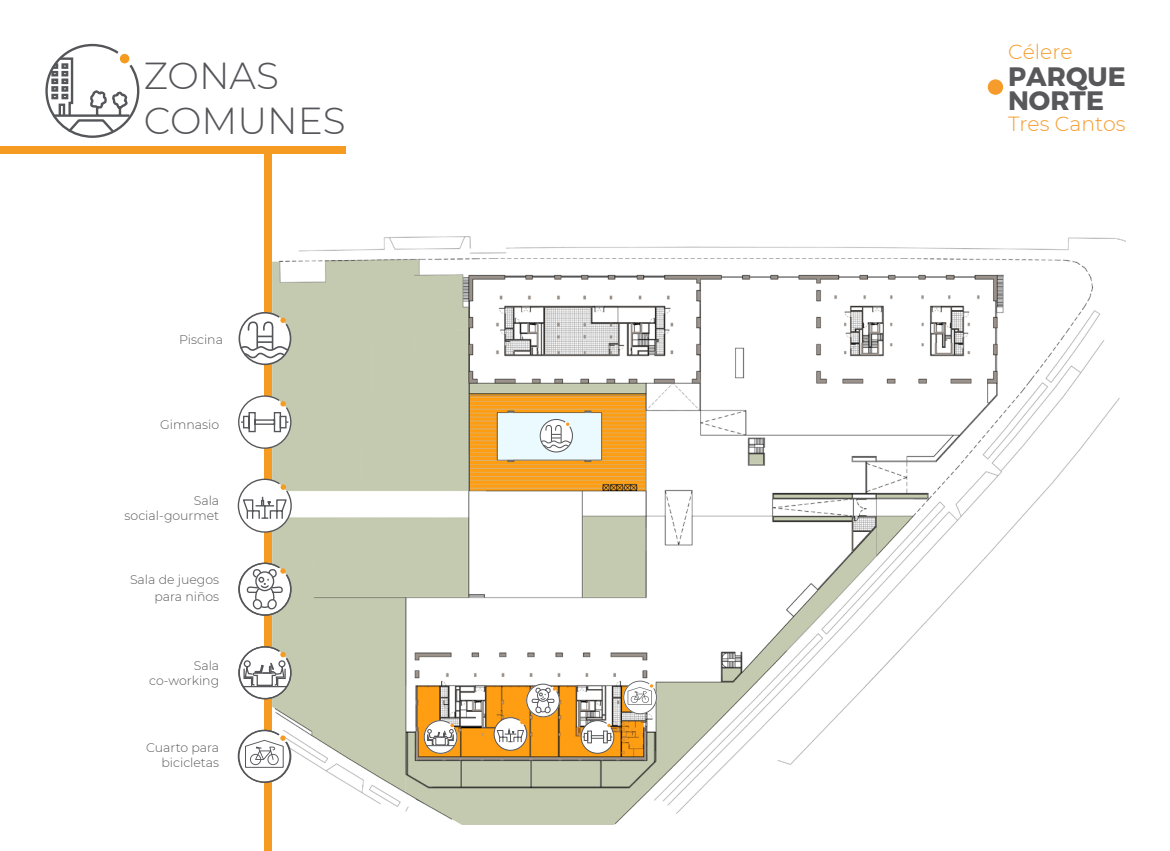
<style>
.page{position:relative;width:1170px;height:851px;background:#fff}
.page>*{position:absolute;margin:0;border:0;box-sizing:border-box;transform-origin:0 0}
.t1{font:300 37.5px/45px "Montserrat";color:#55565a}
.t2{font:700 26.62px/23.8px "Montserrat";color:#58585b}
.t3{font:300 20.38px "Montserrat";color:#f59c2d}
.t4{font:300 12.5px/15px "Montserrat";color:#5a585b;text-align:right}
</style>
<div class="page">
<svg style="left:44px;top:43px;width:94px;height:111px"></svg>
<svg style="left:120px;top:54px;width:9px;height:9px"></svg>
<svg style="left:50px;top:56px;width:82px;height:78px"></svg>
<div style="left:0;top:146px;width:345px;height:7px;background:#f59b21"></div>
<img style="left:273px;top:237px;width:851px;height:586px">
<svg style="left:539px;top:418px;width:34px;height:35px"></svg>
<svg style="left:580px;top:719px;width:34px;height:35px"></svg>
<svg style="left:493px;top:683px;width:67px;height:68px"></svg>
<svg style="left:423px;top:719px;width:34px;height:35px"></svg>
<svg style="left:623px;top:680px;width:33px;height:34px"></svg>
<div style="left:265px;top:146px;width:7px;height:704px;background:#f59b21"></div>
<svg style="left:238px;top:311px;width:54px;height:55px"></svg>
<svg style="left:238px;top:394px;width:54px;height:55px"></svg>
<svg style="left:237px;top:478px;width:55px;height:55px"></svg>
<svg style="left:238px;top:562px;width:54px;height:54px"></svg>
<svg style="left:238px;top:645px;width:54px;height:55px"></svg>
<svg style="left:237px;top:729px;width:54px;height:54px"></svg>
<div style="left:987px;top:79px;width:16px;height:16px;background:#f59c2d;border-radius:50%"></div>
<h1 class="t1" style="left:144px;top:52px;width:203px">ZONAS<br>COMUNES</h1>
<p class="t4" style="left:179px;top:332px;width:45px">Piscina</p>
<p class="t4" style="left:160px;top:416px;width:60px">Gimnasio</p>
<p class="t4" style="left:125px;top:492px;width:96px">Sala social-gourmet</p>
<p class="t4" style="left:130px;top:570px;width:91px;line-height:17.5px">Sala de juegos para niños</p>
<p class="t4" style="left:149px;top:657px;width:71px">Sala co-working</p>
<p class="t4" style="left:146px;top:739px;width:74px">Cuarto para bicicletas</p>
<h3 class="t3" style="left:1007px;top:38px;width:66px">Célere</h3>
<h2 class="t2" style="left:1007px;top:63px;width:119px">PARQUE<br>NORTE</h2>
<h3 class="t3" style="left:1007px;top:110px;width:119px">Tres Cantos</h3>
</div>
